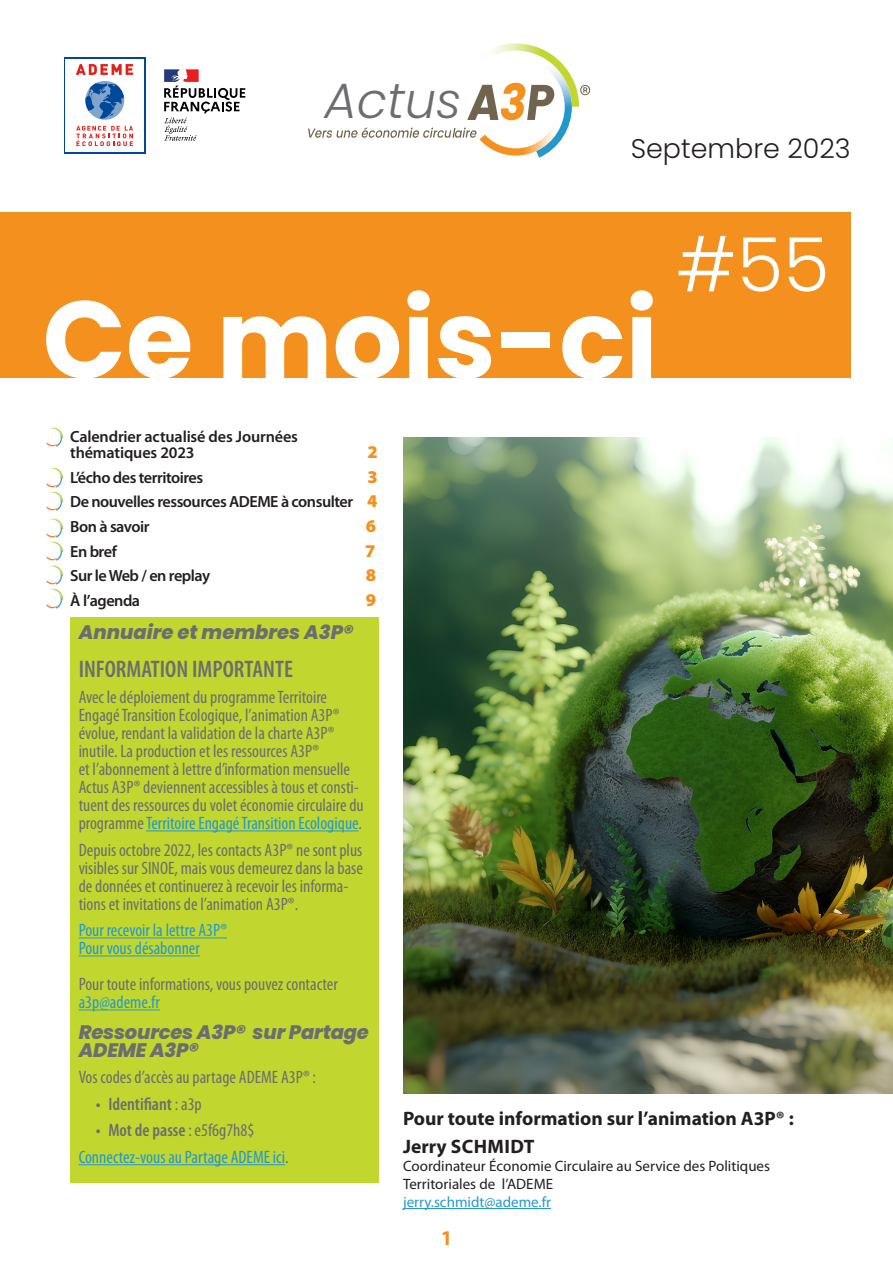
<style>
.page{position:relative;width:893px;height:1263px;background:#fff}
.page>*{position:absolute;margin:0;border:0;box-sizing:border-box;transform-origin:0 0}
.t1{font:700 109.5px "Poppins";color:#fff}
.t2{font:300 75px "Poppins";color:#fff}
.t3{font:italic 300 49.5px "Poppins";color:#6c6d70}
.t4{font:300 27px "Poppins";color:#231f20}
.t5{font:600 condensed 24px "Myriad Pro";color:#6c6d70}
.t6{font:700 21px "Myriad Pro";color:#f4901d}
.t7{font:italic 800 19.5px/18px "Poppins";letter-spacing:-.01em;color:#6c6d70}
.t8{font:700 19.5px "Myriad Pro";color:#231f20}
.t9{font:700 19.5px "Myriad Pro";letter-spacing:.02em;color:#231f20}
.t10{font:condensed 18px/18px "Myriad Pro";color:#6c6d70}
.t11{font:condensed 18px "Myriad Pro";color:#2498cb}
.t12{font:600 condensed 18px "Myriad Pro";color:#6c6d70}
.t13{font:900 18px "Myriad Pro";color:#f4901d}
.t14{font:600 16.2px "Myriad Pro";letter-spacing:-.03em;color:#231f20}
.t15{font:600 16.2px/16.2px "Myriad Pro";letter-spacing:-.01em;color:#231f20}
.t16{font:15px/18px "Myriad Pro";color:#231f20}
.s1{font-weight:900;font-size:18px;color:#f4901d}
.s2{color:#2498cb}
.s3{font-weight:400}
.s4{color:#6c6d70}
</style>
<div class="page">
<div style="left:70px;top:617px;width:308px;height:565px;background:#c1d72f"></div>
<hr style="left:146px;top:830px;width:212px;height:1px;background:#2498cb">
<hr style="left:79px;top:937px;width:148px;height:1px;background:#2498cb">
<hr style="left:79px;top:955px;width:121px;height:1px;background:#2498cb">
<hr style="left:79px;top:1009px;width:81px;height:1px;background:#2498cb">
<hr style="left:79px;top:1164px;width:206px;height:1px;background:#2498cb">
<svg style="left:538px;top:107px;width:34px;height:51px"></svg>
<svg style="left:493px;top:43px;width:86px;height:64px"></svg>
<svg style="left:480px;top:115px;width:84px;height:41px"></svg>
<svg style="left:467px;top:83px;width:88px;height:37px"></svg>
<svg style="left:580px;top:85px;width:10px;height:10px"></svg>
<svg style="left:308px;top:127px;width:169px;height:11px"></svg>
<div style="left:0;top:213px;width:850px;height:165px;background:#f4901d"></div>
<img style="left:46px;top:427px;width:18px;height:20px">
<img style="left:46px;top:541px;width:18px;height:20px">
<img style="left:46px;top:518px;width:18px;height:20px">
<svg style="left:64px;top:57px;width:82px;height:96px"></svg>
<div style="left:66px;top:59px;width:78px;height:92px;background:#fff"></div>
<svg style="left:85px;top:81px;width:39px;height:39px"></svg>
<svg style="left:76px;top:64px;width:57px;height:11px"></svg>
<svg style="left:76px;top:126px;width:57px;height:20px"></svg>
<svg style="left:164px;top:69px;width:81px;height:72px"></svg>
<img style="left:46px;top:565px;width:18px;height:20px">
<hr style="left:403px;top:1208px;width:148px;height:1px;background:#2498cb">
<img style="left:46px;top:467px;width:18px;height:21px">
<img style="left:403px;top:438px;width:490px;height:656px">
<img style="left:46px;top:491px;width:18px;height:20px">
<img style="left:46px;top:588px;width:18px;height:21px">
<p class="t3" style="left:324px;top:72px;width:139px">Actus</p>
<p class="t4" style="left:631px;top:133px;width:221px">Septembre 2023</p>
<p class="t1" style="left:43px;top:276px;width:617px">Ce mois-ci</p>
<p class="t15" style="left:70px;top:428px;width:229px">Calendrier actualisé des Journées thématiques 2023</p>
<p class="t13" style="left:367px;top:442px;width:12px">2</p>
<p class="t14" style="left:70px;top:467px;width:135px">L’écho des territoires</p>
<p class="t13" style="left:367px;top:466px;width:12px">3</p>
<p class="t14" style="left:70px;top:492px;width:309px">De nouvelles ressources ADEME à consulter <span class="s1">4</span></p>
<p class="t14" style="left:70px;top:516px;width:81px">Bon à savoir</p>
<p class="t13" style="left:366px;top:516px;width:12px">6</p>
<p class="t14" style="left:70px;top:541px;width:48px">En bref</p>
<p class="t13" style="left:365px;top:540px;width:12px">7</p>
<p class="t14" style="left:70px;top:566px;width:142px">Sur le Web / en replay</p>
<p class="t13" style="left:366px;top:565px;width:12px">8</p>
<p class="t14" style="left:70px;top:590px;width:71px">À l’agenda</p>
<p class="t13" style="left:366px;top:590px;width:12px">9</p>
<p class="t2" style="left:676px;top:222px;width:155px">#55</p>
<p class="t7" style="left:79px;top:623px;width:276px">Annuaire et membres A3P®</p>
<p class="t5" style="left:79px;top:655px;width:216px">INFORMATION IMPORTANTE</p>
<p class="t10" style="left:79px;top:688px;width:287px">Avec le déploiement du programme Territoire Engagé Transition Ecologique, l’animation A3P® évolue, rendant la validation de la charte A3P® inutile. La production et les ressources A3P®<br>et l’abonnement à lettre d’information mensuelle Actus A3P® deviennent accessibles à tous et consti&shy;tuent des ressources du volet économie circulaire du programme <span class="s2">Territoire Engagé Transition Ecologique</span>.</p>
<p class="t10" style="left:79px;top:840px;width:286px">Depuis octobre 2022, les contacts A3P® ne sont plus visibles sur SINOE, mais vous demeurez dans la base de données et continuerez à recevoir les informa&shy;tions et invitations de l’animation A3P®.</p>
<p class="t11" style="left:79px;top:919px;width:150px">Pour recevoir la lettre A3P®</p>
<p class="t11" style="left:79px;top:937px;width:123px">Pour vous désabonner</p>
<p class="t10" style="left:79px;top:975px;width:261px">Pour toute informations, vous pouvez contacter <span class="s2">a3p@ademe.fr</span></p>
<p class="t7" style="left:79px;top:1023px;width:292px">Ressources A3P® sur Partage<br>ADEME A3P®</p>
<p class="t10" style="left:79px;top:1068px;width:239px">Vos codes d’accès au partage ADEME A3P® :</p>
<p class="t12" style="left:96px;top:1094px;width:108px">• Identifiant <span class="s3">: a3p</span></p>
<p class="t12" style="left:96px;top:1120px;width:160px">• Mot de passe <span class="s3">: e5f6g7h8$</span></p>
<p class="t11" style="left:79px;top:1146px;width:211px">Connectez-vous au Partage ADEME ici<span class="s4">.</span></p>
<p class="t8" style="left:403px;top:1105px;width:392px">Pour toute information sur l’animation A3P® :</p>
<p class="t9" style="left:403px;top:1134px;width:133px">Jerry SCHMIDT</p>
<p class="t16" style="left:403px;top:1157px;width:368px">Coordinateur Économie Circulaire au Service des Politiques<br>Territoriales de l’ADEME<br><span class="s2">jerry.schmidt@ademe.fr</span></p>
<p class="t6" style="left:441px;top:1224px;width:13px">1</p>
</div>
